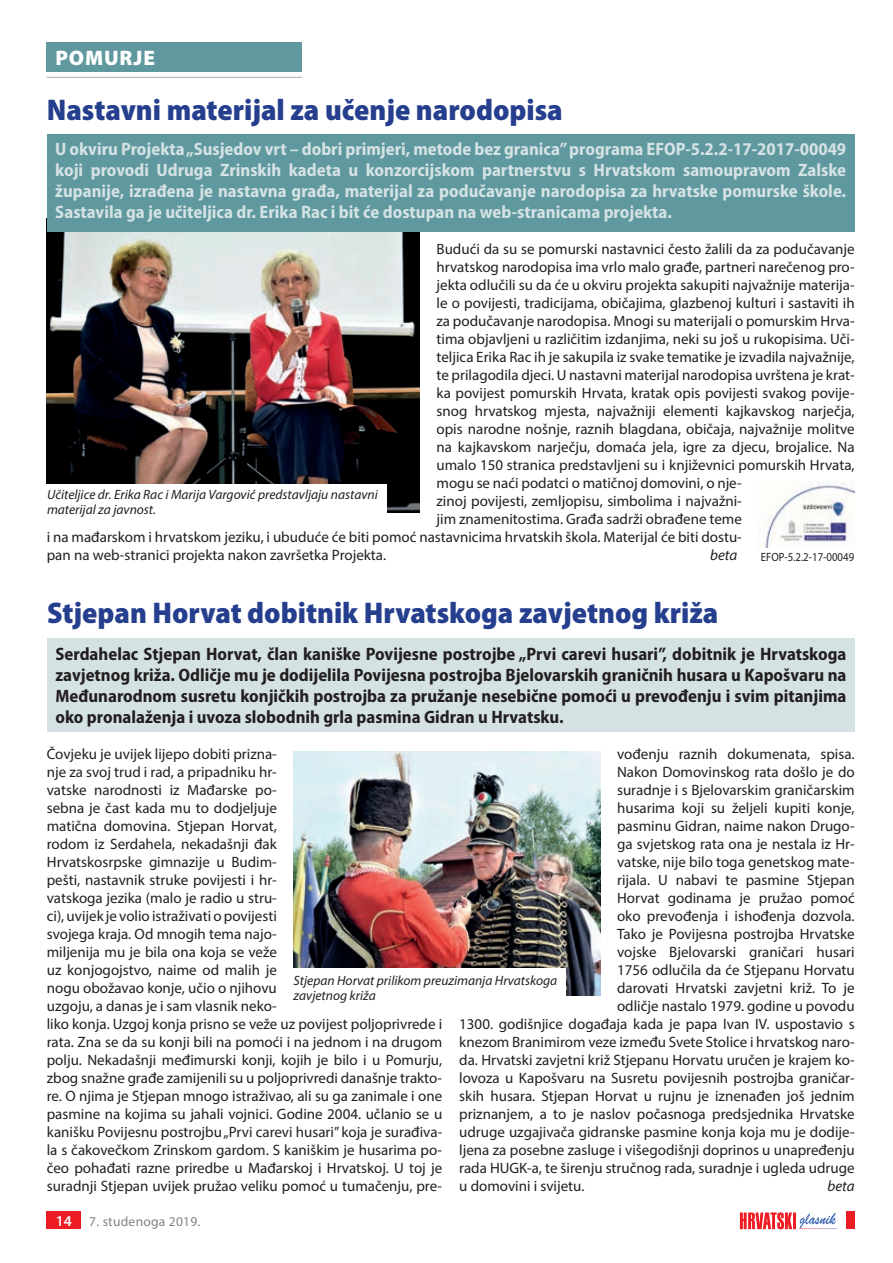
<style>
.page{position:relative;width:893px;height:1263px;background:#fff}
.page>*{position:absolute;margin:0;border:0;box-sizing:border-box;transform-origin:0 0}
.t1{font:900 semi-condensed 30px "Myriad Pro";color:#253f8e}
.t2{font:900 21px "Myriad Pro";letter-spacing:.04em;color:#fff}
.t3{font:700 semi-condensed 18px/21px "Myriad Pro";color:#d5e2e4;text-align:justify}
.t4{font:700 semi-condensed 18px/21px "Myriad Pro";color:#231f20;text-align:justify}
.t5{font:15px/18px "Myriad Pro";color:#231f20}
.t6{font:italic 15px "Myriad Pro";color:#231f20}
.t7{font:italic 13.5px/15px "Myriad Pro";color:#231f20}
.t8{font:13.5px "Myriad Pro";letter-spacing:.02em;color:#808285}
.t9{font:12px "Myriad Pro";color:#231f20;scale:.9 1}
.s1{font-weight:600;font-size:15px;color:#fff}
</style>
<div class="page">
<svg style="left:740px;top:1212px;width:96px;height:17px"></svg>
<div style="left:846px;top:1212px;width:9px;height:17px;background:#ee1d23"></div>
<div style="left:47px;top:1212px;width:34px;height:17px;background:#ee1d23"></div>
<div style="left:47px;top:43px;width:255px;height:29px;background:#5f999f"></div>
<hr style="left:47px;top:77px;width:255px;height:1px;background:#a8a9ad">
<img style="left:47px;top:232px;width:373px;height:280px">
<div style="left:43px;top:484px;width:344px;height:34px;background:#fff"></div>
<div style="left:47px;top:134px;width:808px;height:98px;background:#5f999f"></div>
<img style="left:759px;top:482px;width:96px;height:66px">
<div style="left:47px;top:638px;width:808px;height:93px;background:#d5e2e4"></div>
<img style="left:294px;top:752px;width:306px;height:244px">
<div style="left:289px;top:968px;width:277px;height:38px;background:#fff"></div>
<h2 class="t2" style="left:55px;top:44px;width:99px">POMURJE</h2>
<h1 class="t1" style="left:47px;top:90px;width:518px">Nastavni materijal za učenje narodopisa</h1>
<p class="t3" style="left:55px;top:138px;width:792px">U okviru Projekta „Susjedov vrt – dobri primjeri, metode bez granica” programa EFOP-5.2.2-17-2017-00049 koji provodi Udruga Zrinskih kadeta u konzorcijskom partnerstvu s Hrvatskom samoupravom Zalske županije, izrađena je nastavna građa, materijal za podučavanje narodopisa za hrvatske pomurske škole.<br>Sastavila ga je učiteljica dr. Erika Rac i bit će dostupan na web-stranicama projekta.</p>
<p class="t5" style="left:437px;top:240px;width:420px">Budući da su se pomurski nastavnici često žalili da za podučavanje</p>
<p class="t5" style="left:437px;top:258px;width:420px">hrvatskog narodopisa ima vrlo malo građe, partneri narečenog pro-</p>
<p class="t5" style="left:437px;top:276px;width:420px">jekta odlučili su da će u okviru projekta sakupiti najvažnije materija-</p>
<p class="t5" style="left:437px;top:294px;width:420px">le o povijesti, tradicijama, običajima, glazbenoj kulturi i sastaviti ih</p>
<p class="t5" style="left:437px;top:312px;width:420px">za podučavanje narodopisa. Mnogi su materijali o pomurskim Hrva-</p>
<p class="t5" style="left:437px;top:330px;width:420px">tima objavljeni u različitim izdanjima, neki su još u rukopisima. Uči-</p>
<p class="t5" style="left:437px;top:348px;width:420px">teljica Erika Rac ih je sakupila iz svake tematike je izvadila najvažnije,</p>
<p class="t5" style="left:437px;top:366px;width:420px">te prilagodila djeci. U nastavni materijal narodopisa uvrštena je krat-</p>
<p class="t5" style="left:437px;top:384px;width:420px">ka povijest pomurskih Hrvata, kratak opis povijesti svakog povije-</p>
<p class="t5" style="left:437px;top:402px;width:420px">snog hrvatskog mjesta, najvažniji elementi kajkavskog narječja,</p>
<p class="t5" style="left:437px;top:420px;width:420px">opis narodne nošnje, raznih blagdana, običaja, najvažnije molitve</p>
<p class="t5" style="left:437px;top:438px;width:420px">na kajkavskom narječju, domaća jela, igre za djecu, brojalice. Na</p>
<p class="t5" style="left:437px;top:456px;width:420px">umalo 150 stranica predstavljeni su i književnici pomurskih Hrvata,</p>
<p class="t5" style="left:437px;top:474px;width:307px">mogu se naći podatci o matičnoj domovini, o nje-</p>
<p class="t5" style="left:437px;top:492px;width:307px">zinoj povijesti, zemljopisu, simbolima i najvažni-</p>
<p class="t5" style="left:437px;top:510px;width:307px">jim znamenitostima. Građa sadrži obrađene teme</p>
<p class="t5" style="left:47px;top:528px;width:697px">i na mađarskom i hrvatskom jeziku, i ubuduće će biti pomoć nastavnicima hrvatskih škola. Materijal će biti dostu-</p>
<p class="t5" style="left:47px;top:546px;width:341px">pan na web-stranici projekta nakon završetka Projekta.</p>
<p class="t6" style="left:710px;top:546px;width:29px">beta</p>
<p class="t7" style="left:47px;top:486px;width:332px">Učiteljice dr. Erika Rac i Marija Vargović predstavljaju nastavni materijal za javnost.</p>
<p class="t9" style="left:761px;top:550px;width:105px">EFOP-5.2.2-17-00049</p>
<h1 class="t1" style="left:47px;top:593px;width:673px">Stjepan Horvat dobitnik Hrvatskoga zavjetnog križa</h1>
<p class="t4" style="left:56px;top:643px;width:792px">Serdahelac Stjepan Horvat, član kaniške Povijesne postrojbe „Prvi carevi husari”, dobitnik je Hrvatskoga zavjetnog križa. Odličje mu je dodijelila Povijesna postrojba Bjelovarskih graničnih husara u Kapošvaru na Međunarodnom susretu konjičkih postrojba za pružanje nesebične pomoći u prevođenju i svim pitanjima oko pronalaženja i uvoza slobodnih grla pasmina Gidran u Hrvatsku.</p>
<p class="t5" style="left:47px;top:744px;width:397px">Čovjeku je uvijek lijepo dobiti prizna-<br>nje za svoj trud i rad, a pripadniku hr-<br>vatske narodnosti iz Mađarske po-<br>sebna je čast kada mu to dodjeljuje<br>matična domovina. Stjepan Horvat,<br>rodom iz Serdahela, nekadašnji đak<br>Hrvatskosrpske gimnazije u Budim-<br>pešti, nastavnik struke povijesti i hr-<br>vatskoga jezika (malo je radio u stru-<br>ci), uvijek je volio istraživati o povijesti<br>svojega kraja. Od mnogih tema najo-<br>miljenija mu je bila ona koja se veže<br>uz konjogojstvo, naime od malih je<br>nogu obožavao konje, učio o njihovu<br>uzgoju, a danas je i sam vlasnik neko-<br>liko konja. Uzgoj konja prisno se veže uz povijest poljoprivrede i rata. Zna se da su konji bili na pomoći i na jednom i na drugom polju. Nekadašnji međimurski konji, kojih je bilo i u Pomurju, zbog snažne građe zamijenili su u poljoprivredi današnje trakto&shy;re. O njima je Stjepan mnogo istraživao, ali su ga zanimale i one pasmine na kojima su jahali vojnici. Godine 2004. učlanio se u kanišku Povijesnu postrojbu „Prvi carevi husari” koja je surađiva&shy;la s čakovečkom Zrinskom gardom. S kaniškim je husarima po&shy;čeo pohađati razne priredbe u Mađarskoj i Hrvatskoj. U toj je suradnji Stjepan uvijek pružao veliku pomoć u tumačenju, pre-</p>
<p class="t5" style="left:617px;top:744px;width:239px">vođenju raznih dokumenata, spisa.</p>
<p class="t5" style="left:617px;top:762px;width:239px">Nakon Domovinskog rata došlo je do</p>
<p class="t5" style="left:617px;top:780px;width:239px">suradnje i s Bjelovarskim graničarskim</p>
<p class="t5" style="left:617px;top:798px;width:239px">husarima koji su željeli kupiti konje,</p>
<p class="t5" style="left:617px;top:816px;width:239px">pasminu Gidran, naime nakon Drugo-</p>
<p class="t5" style="left:617px;top:834px;width:239px">ga svjetskog rata ona je nestala iz Hr-</p>
<p class="t5" style="left:617px;top:852px;width:239px">vatske, nije bilo toga genetskog mate-</p>
<p class="t5" style="left:617px;top:870px;width:239px">rijala. U nabavi te pasmine Stjepan</p>
<p class="t5" style="left:617px;top:888px;width:239px">Horvat godinama je pružao pomoć</p>
<p class="t5" style="left:617px;top:906px;width:239px">oko prevođenja i ishođenja dozvola.</p>
<p class="t5" style="left:617px;top:924px;width:239px">Tako je Povijesna postrojba Hrvatske</p>
<p class="t5" style="left:617px;top:942px;width:239px">vojske Bjelovarski graničari husari</p>
<p class="t5" style="left:617px;top:960px;width:239px">1756 odlučila da će Stjepanu Horvatu</p>
<p class="t5" style="left:617px;top:978px;width:239px">darovati Hrvatski zavjetni križ. To je</p>
<p class="t5" style="left:617px;top:996px;width:239px">odličje nastalo 1979. godine u povodu</p>
<p class="t5" style="left:459px;top:1014px;width:397px">1300. godišnjice događaja kada je papa Ivan IV. uspostavio s</p>
<p class="t5" style="left:459px;top:1032px;width:397px">knezom Branimirom veze između Svete Stolice i hrvatskog naro-</p>
<p class="t5" style="left:459px;top:1050px;width:397px">da. Hrvatski zavjetni križ Stjepanu Horvatu uručen je krajem ko-</p>
<p class="t5" style="left:459px;top:1068px;width:397px">lovoza u Kapošvaru na Susretu povijesnih postrojba graničar-</p>
<p class="t5" style="left:459px;top:1086px;width:397px">skih husara. Stjepan Horvat u rujnu je iznenađen još jednim</p>
<p class="t5" style="left:459px;top:1104px;width:397px">priznanjem, a to je naslov počasnoga predsjednika Hrvatske</p>
<p class="t5" style="left:459px;top:1122px;width:397px">udruge uzgajivača gidranske pasmine konja koja mu je dodije-</p>
<p class="t5" style="left:459px;top:1140px;width:397px">ljena za posebne zasluge i višegodišnji doprinos u unapređenju</p>
<p class="t5" style="left:459px;top:1158px;width:397px">rada HUGK-a, te širenju stručnog rada, suradnje i ugleda udruge</p>
<p class="t5" style="left:459px;top:1176px;width:127px">u domovini i svijetu.</p>
<p class="t6" style="left:827px;top:1176px;width:29px">beta</p>
<p class="t7" style="left:294px;top:973px;width:265px">Stjepan Horvat prilikom preuzimanja Hrvatskoga zavjetnog križa</p>
<p class="t8" style="left:56px;top:1213px;width:146px"><span class="s1">14</span> 7. studenoga 2019.</p>
</div>
